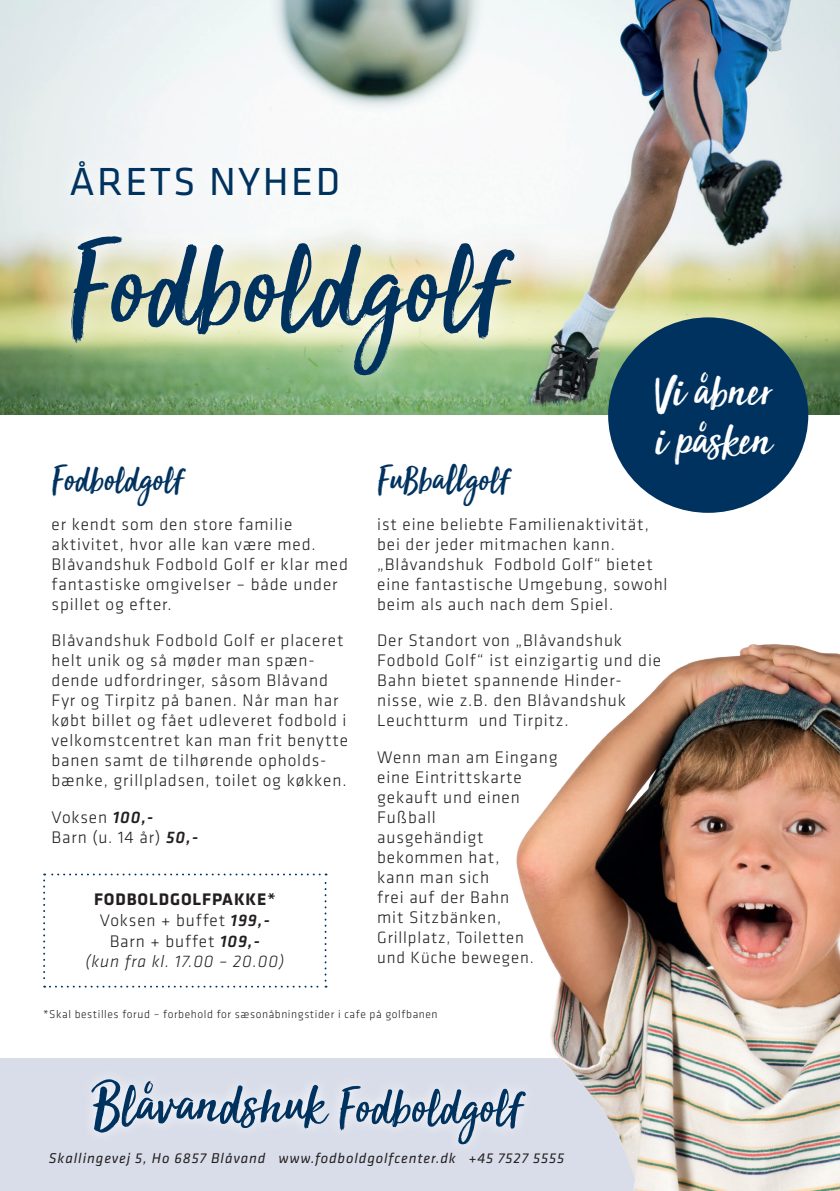
<style>
.page{position:relative;width:840px;height:1191px;background:#fff}
.page>*{position:absolute;margin:0;border:0;box-sizing:border-box;transform-origin:0 0}
.t1{font:128.2px "Sun Valley";color:#00325f}
.t2{font:59.6px "Sun Valley";color:#00325f}
.t3{font:49px/49.2px "Sun Valley";color:#fff}
.t4{font:40.6px "Klavika";letter-spacing:.06em;color:#00325f}
.t5{font:38.6px "Sun Valley";color:#00325f}
.t6{font:300 17.4px/20px "Klavika";letter-spacing:.05em;color:#231f20}
.t7{font:300 17px/20px "Klavika";letter-spacing:.05em;color:#231f20}
.t8{font:italic 14.8px "Klavika";letter-spacing:.06em;color:#231f20}
.t9{font:300 11.6px "Klavika";letter-spacing:.05em;color:#231f20}
.s1{font-weight:500;font-style:italic}
.s2{font-weight:700}
.s3{font-style:italic}
.s4{font-size:54px}
</style>
<div class="page">
<div style="left:0;top:1058px;width:839px;height:133px;background:#d9dde9"></div>
<svg style="left:92px;top:1081px;width:393px;height:60px"></svg>
<img style="left:0;top:0;width:839px;height:415px">
<svg style="left:46px;top:211px;width:492px;height:189px"></svg>
<div style="left:57px;top:147px;width:294px;height:63px;background:#f5f8f9"></div>
<img style="left:485px;top:644px;width:354px;height:547px">
<div style="left:607px;top:317px;width:200px;height:196px;background:#00325f;border-radius:50%"></div>
<svg style="left:43px;top:873px;width:283px;height:114px"></svg>
<h3 class="t4" style="left:69px;top:155px;width:272px">ÅRETS NYHED</h3>
<h1 class="t1" style="left:68px;top:176px;width:437px">Fodboldgolf</h1>
<h3 class="t3" style="left:654px;top:364px;width:119px">Vi åbner i påsken</h3>
<h3 class="t5" style="left:377px;top:446px;width:133px">Fußballgolf</h3>
<p class="t6" style="left:377px;top:514px;width:292px">ist eine beliebte Familienaktivität, bei der jeder mitmachen kann. „Blåvandshuk Fodbold Golf“ bietet eine fantastische Umgebung, sowohl beim als auch nach dem Spiel.</p>
<p class="t6" style="left:377px;top:630px;width:285px">Der Standort von „Blåvandshuk<br>Fodbold Golf“ ist einzigartig und die<br>Bahn bietet spannende Hinder&shy;nisse, wie z.B. den Blåvandshuk<br>Leuchtturm und Tirpitz.</p>
<p class="t6" style="left:377px;top:746px;width:182px">Wenn man am Eingang eine Eintrittskarte gekauft und einen<br>Fußball<br>ausgehändigt bekommen hat,<br>kann man sich<br>frei auf der Bahn<br>mit Sitzbänken,</p>
<p class="t7" style="left:377px;top:927px;width:158px">Grillplatz, Toiletten und Küche bewegen.</p>
<h3 class="t5" style="left:52px;top:446px;width:133px">Fodboldgolf</h3>
<p class="t6" style="left:52px;top:514px;width:298px">er kendt som den store familie aktivitet, hvor alle kan være med.<br>Blåvandshuk Fodbold Golf er klar med fantastiske omgivelser – både under spillet og efter.</p>
<p class="t6" style="left:52px;top:630px;width:298px">Blåvandshuk Fodbold Golf er placeret helt unik og så møder man spæn&shy;dende udfordringer, såsom Blåvand Fyr og Tirpitz på banen. Når man har købt billet og fået udleveret fodbold i velkomstcentret kan man frit benytte banen samt de tilhørende opholds&shy;bænke, grillpladsen, toilet og køkken.</p>
<p class="t6" style="left:52px;top:806px;width:148px">Voksen <span class="s1">100,-<br></span>Barn (u. 14 år) <span class="s1">50,-</span></p>
<p class="t6" style="left:85px;top:888px;width:200px;line-height:20.8px;text-align:center"><span class="s2">FODBOLDGOLFPAKKE*<br></span>Voksen + buffet <span class="s1">199,-<br></span>Barn + buffet <span class="s1">109,-<br></span><span class="s3">(kun fra kl. 17.00 – 20.00)</span></p>
<p class="t9" style="left:43px;top:1007px;width:396px">*Skal bestilles forud – forbehold for sæsonåbningstider i cafe på golfbanen</p>
<h2 class="t2" style="left:92px;top:1053px;width:431px">Blåvandshuk <span class="s4">Fodboldgolf</span></h2>
<p class="t8" style="left:49px;top:1148px;width:516px">Skallingevej 5, Ho 6857 Blåvand www.fodboldgolfcenter.dk +45 7527 5555</p>
</div>
